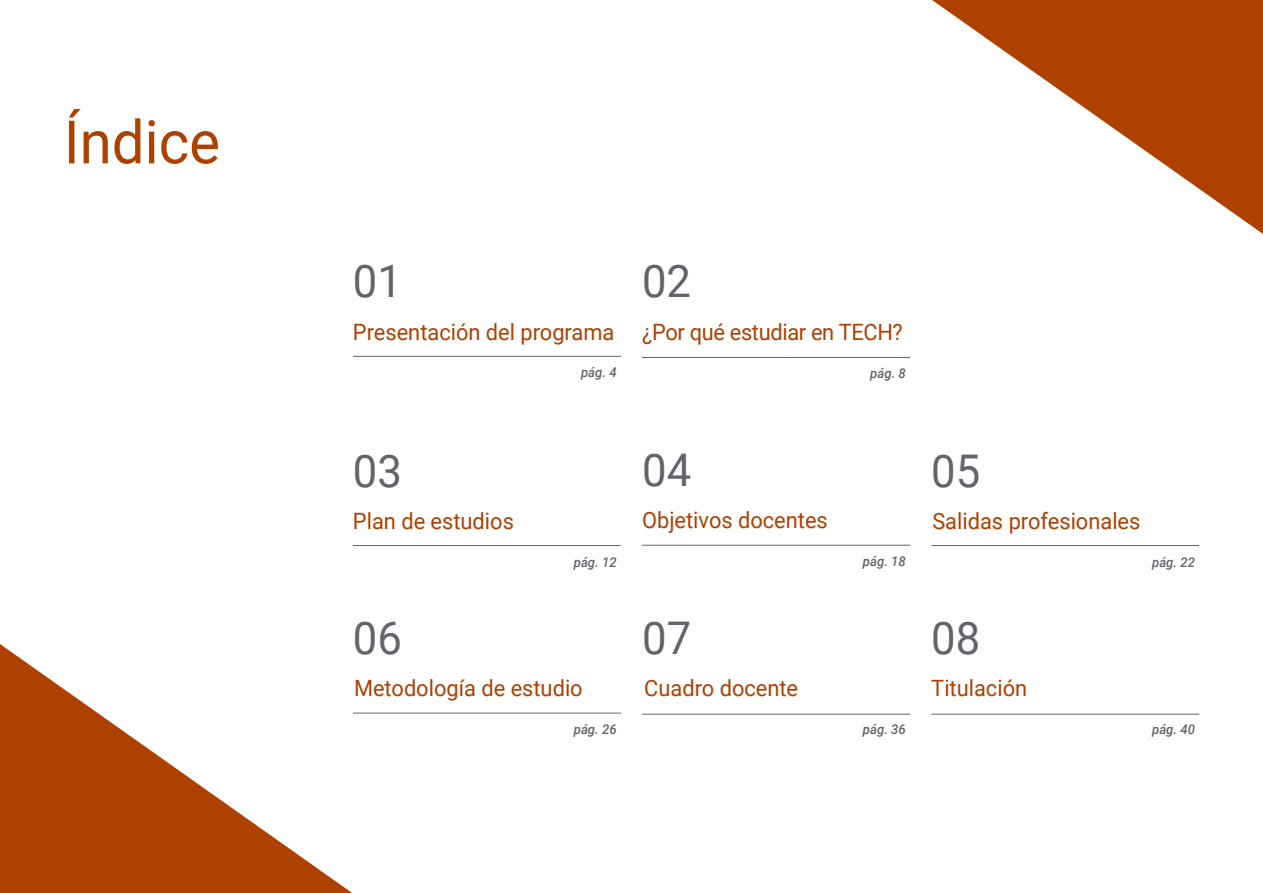
<style>
.page{position:relative;width:1263px;height:893px;background:#fff}
.page>*{position:absolute;margin:0;border:0;box-sizing:border-box;transform-origin:0 0}
.t1{font:60px "Roboto";color:#ae4000}
.t2{font:45px "Roboto";color:#61646a}
.t3{font:22.5px "Roboto";color:#ae4000}
.t4{font:italic 500 13.5px "Roboto";color:#61646a}
</style>
<div class="page">
<svg style="left:0;top:644px;width:352px;height:249px"></svg>
<svg style="left:932px;top:0;width:331px;height:234px"></svg>
<hr style="left:353px;top:356px;width:268px;height:1px;background:#61646a">
<hr style="left:353px;top:545px;width:268px;height:1px;background:#61646a">
<hr style="left:642px;top:714px;width:268px;height:1px;background:#61646a">
<hr style="left:642px;top:545px;width:268px;height:1px;background:#61646a">
<hr style="left:931px;top:714px;width:268px;height:1px;background:#61646a">
<hr style="left:353px;top:713px;width:268px;height:1px;background:#61646a">
<hr style="left:931px;top:545px;width:268px;height:1px;background:#61646a">
<hr style="left:642px;top:357px;width:268px;height:1px;background:#61646a">
<h1 class="t1" style="left:64px;top:100px;width:158px">Índice</h1>
<h2 class="t2" style="left:353px;top:250px;width:51px">01</h2>
<h2 class="t2" style="left:642px;top:250px;width:51px">02</h2>
<p class="t3" style="left:353px;top:316px;width:263px">Presentación del programa</p>
<p class="t3" style="left:642px;top:316px;width:262px">¿Por qué estudiar en TECH?</p>
<p class="t4" style="left:581px;top:363px;width:37px">pág. 4</p>
<p class="t4" style="left:870px;top:363px;width:37px">pág. 8</p>
<h2 class="t2" style="left:353px;top:439px;width:51px">03</h2>
<p class="t3" style="left:353px;top:505px;width:162px">Plan de estudios</p>
<p class="t4" style="left:574px;top:552px;width:44px">pág. 12</p>
<h2 class="t2" style="left:642px;top:439px;width:51px">04</h2>
<h2 class="t2" style="left:931px;top:439px;width:51px">05</h2>
<p class="t3" style="left:642px;top:505px;width:187px">Objetivos docentes</p>
<p class="t3" style="left:932px;top:505px;width:210px">Salidas profesionales</p>
<p class="t4" style="left:863px;top:552px;width:44px">pág. 18</p>
<p class="t4" style="left:1152px;top:552px;width:44px">pág. 22</p>
<h2 class="t2" style="left:353px;top:607px;width:51px">06</h2>
<h2 class="t2" style="left:931px;top:607px;width:51px">08</h2>
<h2 class="t2" style="left:642px;top:607px;width:51px">07</h2>
<p class="t3" style="left:354px;top:673px;width:230px">Metodología de estudio</p>
<p class="t3" style="left:644px;top:672px;width:155px">Cuadro docente</p>
<p class="t3" style="left:931px;top:672px;width:97px">Titulación</p>
<p class="t4" style="left:863px;top:720px;width:44px">pág. 36</p>
<p class="t4" style="left:574px;top:720px;width:44px">pág. 26</p>
<p class="t4" style="left:1152px;top:720px;width:44px">pág. 40</p>
</div>
